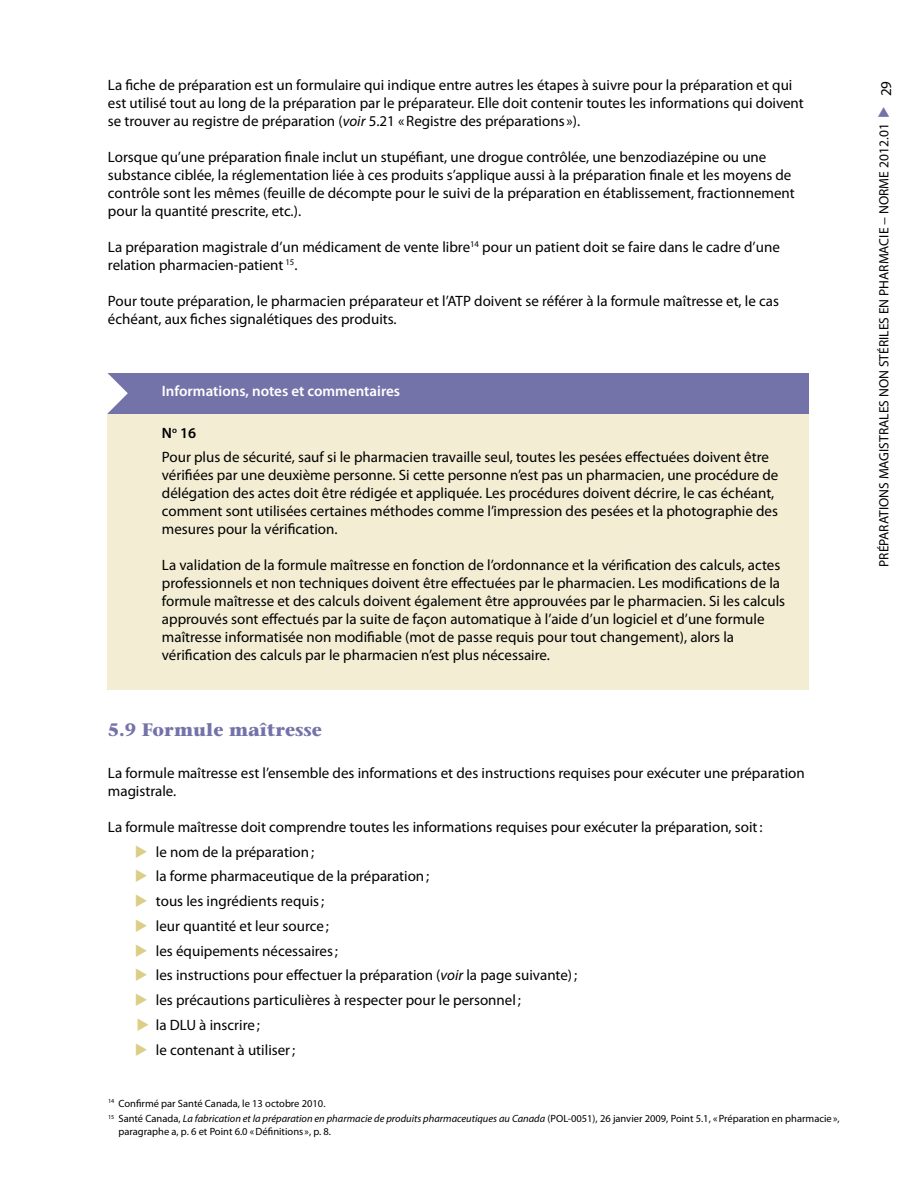
<style>
.page{position:relative;width:918px;height:1188px;background:#fff}
.page>*{position:absolute;margin:0;border:0;box-sizing:border-box;transform-origin:0 0}
.t1{font:700 18px "Stone Serif";color:#7473a9}
.t2{font:15px/18px "Myriad Pro";color:#000}
.t3{font:600 15px "Myriad Pro";color:#fff}
.t4{font:13.5px "Myriad Pro";color:#000}
.t5{font:10.5px/15.6px "Myriad Pro";color:#000}
.s1{font-style:italic}
.s2{font-weight:600}
.s3{color:#dcce86}
.s4{color:#7473a9}
</style>
<div class="page">
<div style="left:108px;top:373px;width:701px;height:317px;background:#f3edd4"></div>
<div style="left:108px;top:373px;width:701px;height:40px;background:#7473a9"></div>
<svg style="left:107px;top:373px;width:21px;height:58px"></svg>
<p class="t2" style="left:108px;top:76px;width:697px">La fiche de préparation est un formulaire qui indique entre autres les étapes à suivre pour la préparation et qui est utilisé tout au long de la préparation par le préparateur. Elle doit contenir toutes les informations qui doivent se trouver au registre de préparation (<span class="s1">voir</span> 5.21 «Registre des préparations »).</p>
<p class="t2" style="left:108px;top:148px;width:688px">Lorsque qu’une préparation finale inclut un stupéfiant, une drogue contrôlée, une benzodiazépine ou une substance ciblée, la réglementation liée à ces produits s’applique aussi à la préparation finale et les moyens de contrôle sont les mêmes (feuille de décompte pour le suivi de la préparation en établissement, fractionnement pour la quantité prescrite, etc.).</p>
<p class="t2" style="left:108px;top:238px;width:673px">La préparation magistrale d’un médicament de vente libre<sup>14</sup> pour un patient doit se faire dans le cadre d’une relation pharmacien-patient <sup>15</sup>.</p>
<p class="t2" style="left:108px;top:292px;width:673px">Pour toute préparation, le pharmacien préparateur et l’ATP doivent se référer à la formule maîtresse et, le cas échéant, aux fiches signalétiques des produits.</p>
<p class="t3" style="left:162px;top:382px;width:240px">Informations, notes et commentaires</p>
<p class="t2" style="left:162px;top:421px;width:609px;line-height:24px"><span class="s2">N</span><sup>o</sup> <span class="s2">16<br></span>Pour plus de sécurité, sauf si le pharmacien travaille seul, toutes les pesées effectuées doivent être</p>
<p class="t2" style="left:162px;top:466px;width:618px">vérifiées par une deuxième personne. Si cette personne n’est pas un pharmacien, une procédure de délégation des actes doit être rédigée et appliquée. Les procédures doivent décrire, le cas échéant, comment sont utilisées certaines méthodes comme l’impression des pesées et la photographie des mesures pour la vérification.</p>
<p class="t2" style="left:162px;top:556px;width:625px">La validation de la formule maîtresse en fonction de l’ordonnance et la vérification des calculs, actes professionnels et non techniques doivent être effectuées par le pharmacien. Les modifications de la formule maîtresse et des calculs doivent également être approuvées par le pharmacien. Si les calculs approuvés sont effectués par la suite de façon automatique à l’aide d’un logiciel et d’une formule maîtresse informatisée non modifiable (mot de passe requis pour tout changement), alors la vérification des calculs par le pharmacien n’est plus nécessaire.</p>
<p class="t1" style="left:108px;top:718px;width:215px">5.9 Formule maîtresse</p>
<p class="t2" style="left:108px;top:764px;width:698px">La formule maîtresse est l’ensemble des informations et des instructions requises pour exécuter une préparation magistrale.</p>
<p class="t2" style="left:108px;top:818px;width:656px">La formule maîtresse doit comprendre toutes les informations requises pour exécuter la préparation, soit:</p>
<p class="t2" style="left:135px;top:842px;width:181px"><span class="s3">◆</span> le nom de la préparation;</p>
<p class="t2" style="left:135px;top:867px;width:296px"><span class="s3">◆</span> la forme pharmaceutique de la préparation;</p>
<p class="t2" style="left:135px;top:892px;width:191px"><span class="s3">◆</span> tous les ingrédients requis;</p>
<p class="t2" style="left:135px;top:917px;width:196px"><span class="s3">◆</span> leur quantité et leur source;</p>
<p class="t2" style="left:135px;top:941px;width:205px"><span class="s3">◆</span> les équipements nécessaires;</p>
<p class="t2" style="left:135px;top:966px;width:444px"><span class="s3">◆</span> les instructions pour effectuer la préparation (<span class="s1">voir</span> la page suivante);</p>
<p class="t2" style="left:135px;top:991px;width:388px"><span class="s3">◆</span> les précautions particulières à respecter pour le personnel ;</p>
<p class="t2" style="left:136px;top:1016px;width:125px"><span class="s3">◆</span> la DLU à inscrire;</p>
<p class="t2" style="left:135px;top:1040px;width:162px"><span class="s3">◆</span> le contenant à utiliser;</p>
<p class="t5" style="left:108px;top:1095px;width:733px"><sup>14</sup> Confirmé par Santé Canada, le 13 octobre 2010.<br><sup>15</sup> Santé Canada, <span class="s1">La fabrication et la préparation en pharmacie de produits pharmaceutiques au Canada</span> (POL-0051), 26 janvier 2009, Point 5.1, «Préparation en pharmacie»,</p>
<p class="t5" style="left:118px;top:1124px;width:214px">paragraphe a, p. 6 et Point 6.0 «Définitions », p. 8.</p>
<p class="t2" style="left:877px;top:96px;width:17px;rotate:-90deg">29</p>
<p class="t4" style="left:876px;top:567px;width:463px;rotate:-90deg">PRÉPARATIONS MAGISTRALES NON STÉRILES EN PHARMACIE − NORME 2012.01 <span class="s4">◆</span></p>
</div>
